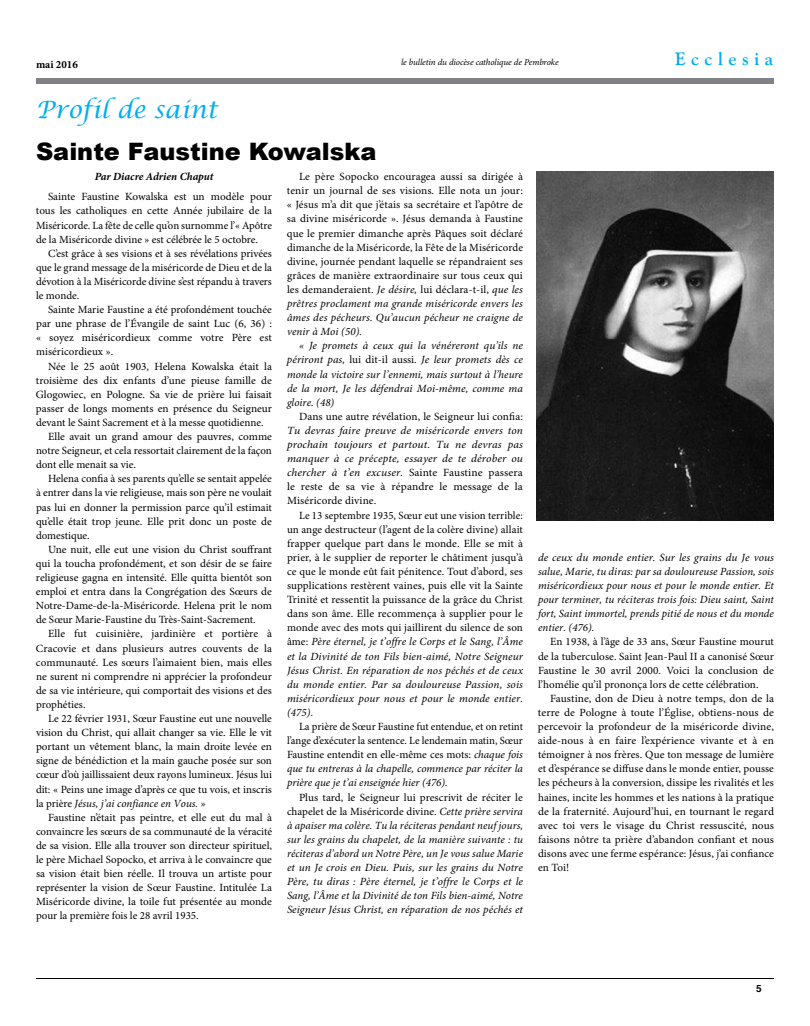
<style>
.page{position:relative;width:810px;height:1026px;background:#fff}
.page>*{position:absolute;margin:0;border:0;box-sizing:border-box;transform-origin:0 0}
.t1{font:900 24px "Arial";color:#000}
.t2{font:italic 24px "Lucida Calligraphy";color:#00aeef}
.t3{font:700 18px "Goudy Old Style BT";letter-spacing:.3em;color:#00aeef}
.t4{font:11px/14.1px "Minion Pro";color:#000;text-align:justify}
.t5{font:italic 11px/14.1px "Minion Pro";letter-spacing:.005em;color:#000;text-align:justify}
.t6{font:italic 11px/14.1px "Minion Pro";letter-spacing:.005em;color:#000;text-align:justify;scale:1.04 1}
.t7{font:italic 700 11px "Minion Pro";letter-spacing:-.005em;color:#000}
.t8{font:700 11px "Minion Pro";color:#000}
.t9{font:700 10px "Helvetica";color:#000}
.t10{font:italic 9px "Minion Pro";letter-spacing:-.01em;color:#000}
.s1{font-style:normal}
.s2{font-style:italic}
</style>
<div class="page">
<hr style="left:36px;top:978px;width:738px;height:1px;background:#000">
<div style="left:36px;top:78px;width:738px;height:6px;background:#808285"></div>
<img style="left:536px;top:172px;width:238px;height:349px">
<p class="t8" style="left:36px;top:57px;width:43px">mai 2016</p>
<p class="t10" style="left:401px;top:56px;width:159px">le bulletin du diocèse catholique de Pembroke</p>
<h2 class="t3" style="left:675px;top:47px;width:99px">Ecclesia</h2>
<h1 class="t2" style="left:36px;top:95px;width:183px">Profil de saint</h1>
<h1 class="t1" style="left:36px;top:134px;width:342px">Sainte Faustine Kowalska</h1>
<p class="t7" style="left:95px;top:170px;width:120px">Par Diacre Adrien Chaput</p>
<p class="t4" style="left:36px;top:190px;width:237px;text-indent:12px">Sainte Faustine Kowalska est un modèle pour tous les catholiques en cette Année jubilaire de la Miséricorde. La fête de celle qu’on surnomme l’« Apôtre de la Miséricorde divine » est célébrée le 5 octobre.</p>
<p class="t4" style="left:36px;top:247px;width:237px;text-indent:12px">C’est grâce à ses visions et à ses révélations privées que le grand message de la miséricorde de Dieu et de la dévotion à la Miséricorde divine s’est répandu à travers le monde.</p>
<p class="t4" style="left:36px;top:303px;width:238px;text-indent:12px">Sainte Marie Faustine a été profondément touchée par une phrase de l’Évangile de saint Luc (6, 36) : « soyez miséricordieux comme votre Père est miséricordieux ».</p>
<p class="t4" style="left:48px;top:359px;width:225px">Née le 25 août 1903, Helena Kowalska était la</p>
<p class="t4" style="left:36px;top:374px;width:238px">troisième des dix enfants d’une pieuse famille de</p>
<p class="t4" style="left:36px;top:388px;width:238px">Glogowiec, en Pologne. Sa vie de prière lui faisait</p>
<p class="t4" style="left:36px;top:402px;width:238px">passer de longs moments en présence du Seigneur</p>
<p class="t4" style="left:36px;top:416px;width:229px">devant le Saint Sacrement et à la messe quotidienne.</p>
<p class="t4" style="left:48px;top:430px;width:225px">Elle avait un grand amour des pauvres, comme</p>
<p class="t4" style="left:36px;top:444px;width:237px">notre Seigneur, et cela ressortait clairement de la façon</p>
<p class="t4" style="left:36px;top:458px;width:101px">dont elle menait sa vie.</p>
<p class="t4" style="left:48px;top:472px;width:226px">Helena confia à ses parents qu’elle se sentait appelée</p>
<p class="t4" style="left:36px;top:486px;width:237px">à entrer dans la vie religieuse, mais son père ne voulait</p>
<p class="t4" style="left:36px;top:500px;width:238px">pas lui en donner la permission parce qu’il estimait</p>
<p class="t4" style="left:36px;top:515px;width:238px">qu’elle était trop jeune. Elle prit donc un poste de</p>
<p class="t4" style="left:36px;top:529px;width:55px">domestique.</p>
<p class="t4" style="left:48px;top:543px;width:226px">Une nuit, elle eut une vision du Christ souffrant</p>
<p class="t4" style="left:36px;top:557px;width:238px">qui la toucha profondément, et son désir de se faire</p>
<p class="t4" style="left:36px;top:571px;width:238px">religieuse gagna en intensité. Elle quitta bientôt son</p>
<p class="t4" style="left:36px;top:585px;width:238px">emploi et entra dans la Congrégation des Sœurs de</p>
<p class="t4" style="left:36px;top:599px;width:237px">Notre-Dame-de-la-Miséricorde. Helena prit le nom</p>
<p class="t4" style="left:36px;top:613px;width:221px">de Sœur Marie-Faustine du Très-Saint-Sacrement.</p>
<p class="t4" style="left:48px;top:627px;width:226px">Elle fut cuisinière, jardinière et portière à</p>
<p class="t4" style="left:36px;top:641px;width:237px">Cracovie et dans plusieurs autres couvents de la</p>
<p class="t4" style="left:36px;top:656px;width:237px">communauté. Les sœurs l’aimaient bien, mais elles</p>
<p class="t4" style="left:36px;top:670px;width:238px">ne surent ni comprendre ni apprécier la profondeur</p>
<p class="t4" style="left:36px;top:684px;width:237px">de sa vie intérieure, qui comportait des visions et des</p>
<p class="t4" style="left:36px;top:698px;width:51px">prophéties.</p>
<p class="t4" style="left:48px;top:712px;width:225px">Le 22 février 1931, Sœur Faustine eut une nouvelle</p>
<p class="t4" style="left:36px;top:726px;width:237px">vision du Christ, qui allait changer sa vie. Elle le vit</p>
<p class="t4" style="left:36px;top:740px;width:237px">portant un vêtement blanc, la main droite levée en</p>
<p class="t4" style="left:36px;top:754px;width:238px">signe de bénédiction et la main gauche posée sur son</p>
<p class="t4" style="left:36px;top:768px;width:238px">cœur d’où jaillissaient deux rayons lumineux. Jésus lui</p>
<p class="t4" style="left:36px;top:782px;width:238px">dit: « Peins une image d’après ce que tu vois, et inscris</p>
<p class="t5" style="left:36px;top:797px;width:171px"><span class="s1">la prière</span> Jésus, j’ai confiance en Vous. <span class="s1">»</span></p>
<p class="t4" style="left:48px;top:811px;width:226px">Faustine n’était pas peintre, et elle eut du mal à</p>
<p class="t4" style="left:36px;top:825px;width:238px">convaincre les sœurs de sa communauté de la véracité</p>
<p class="t4" style="left:36px;top:839px;width:238px">de sa vision. Elle alla trouver son directeur spirituel,</p>
<p class="t4" style="left:36px;top:853px;width:237px">le père Michael Sopocko, et arriva à le convaincre que</p>
<p class="t4" style="left:36px;top:867px;width:238px">sa vision était bien réelle. Il trouva un artiste pour</p>
<p class="t4" style="left:36px;top:881px;width:238px">représenter la vision de Sœur Faustine. Intitulée La</p>
<p class="t4" style="left:36px;top:895px;width:237px">Miséricorde divine, la toile fut présentée au monde</p>
<p class="t4" style="left:36px;top:909px;width:164px">pour la première fois le 28 avril 1935.</p>
<p class="t4" style="left:287px;top:170px;width:238px;text-indent:12px">Le père Sopocko encouragea aussi sa dirigée à tenir un journal de ses visions. Elle nota un jour: « Jésus m’a dit que j’étais sa secrétaire et l’apôtre de sa divine miséricorde ». Jésus demanda à Faustine que le premier dimanche après Pâques soit déclaré dimanche de la Miséricorde, la Fête de la Miséricorde divine, journée pendant laquelle se répandraient ses grâces de manière extraordinaire sur tous ceux qui les demanderaient. <span class="s2">Je désire,</span> lui déclara-t-il, <span class="s2">que les prêtres proclament ma grande miséricorde envers les âmes des pécheurs. Qu’aucun pécheur ne craigne de venir à Moi (50).</span></p>
<p class="t5" style="left:287px;top:339px;width:238px;text-indent:12px">« Je promets à ceux qui la vénéreront qu’ils ne périront pas, <span class="s1">lui dit-il aussi.</span> Je leur promets dès ce monde la victoire sur l’ennemi, mais surtout à l’heure de la mort, Je les défendrai Moi-même, comme ma gloire. (48)</p>
<p class="t4" style="left:299px;top:410px;width:225px">Dans une autre révélation, le Seigneur lui confia:</p>
<p class="t6" style="left:287px;top:424px;width:228px">Tu devras faire preuve de miséricorde envers ton prochain toujours et partout. Tu ne devras pas manquer à ce précepte, essayer de te dérober ou chercher à t’en excuser. <span class="s1">Sainte Faustine passera le reste de sa vie à répandre le message de la Miséricorde divine.</span></p>
<p class="t4" style="left:287px;top:508px;width:238px;text-indent:12px">Le 13 septembre 1935, Sœur eut une vision terrible: un ange destructeur (l’agent de la colère divine) allait frapper quelque part dans le monde. Elle se mit à prier, à le supplier de reporter le châtiment jusqu’à ce que le monde eût fait pénitence. Tout d’abord, ses supplications restèrent vaines, puis elle vit la Sainte Trinité et ressentit la puissance de la grâce du Christ dans son âme. Elle recommença à supplier pour le monde avec des mots qui jaillirent du silence de son âme: <span class="s2">Père éternel, je t’offre le Corps et le Sang, l’Âme et la Divinité de ton Fils bien-aimé, Notre Seigneur Jésus Christ. En réparation de nos péchés et de ceux du monde entier. Par sa douloureuse Passion, sois miséricordieux pour nous et pour le monde entier. (475).</span></p>
<p class="t4" style="left:287px;top:720px;width:238px;text-indent:12px">La prière de Sœur Faustine fut entendue, et on retint l’ange d’exécuter la sentence. Le lendemain matin, Sœur Faustine entendit en elle-même ces mots: <span class="s2">chaque fois que tu entreras à la chapelle, commence par réciter la prière que je t’ai enseignée hier (476).</span></p>
<p class="t5" style="left:287px;top:790px;width:238px;text-indent:12px"><span class="s1">Plus tard, le Seigneur lui prescrivit de réciter le chapelet de la Miséricorde divine.</span> Cette prière servira à apaiser ma colère. Tu la réciteras pendant neuf jours, sur les grains du chapelet, de la manière suivante : tu réciteras d’abord un Notre Père, un Je vous salue Marie et un Je crois en Dieu. Puis, sur les grains du Notre Père, tu diras : Père éternel, je t’offre le Corps et le Sang, l’Âme et la Divinité de ton Fils bien-aimé, Notre Seigneur Jésus Christ, en réparation de nos péchés et</p>
<p class="t5" style="left:538px;top:551px;width:238px">de ceux du monde entier. Sur les grains du Je vous salue, Marie, tu diras: par sa douloureuse Passion, sois miséricordieux pour nous et pour le monde entier. Et pour terminer, tu réciteras trois fois: Dieu saint, Saint fort, Saint immortel, prends pitié de nous et du monde entier. (476).</p>
<p class="t4" style="left:538px;top:635px;width:238px;text-indent:12px">En 1938, à l’âge de 33 ans, Sœur Faustine mourut de la tuberculose. Saint Jean-Paul II a canonisé Sœur Faustine le 30 avril 2000. Voici la conclusion de l’homélie qu’il prononça lors de cette célébration.</p>
<p class="t4" style="left:538px;top:692px;width:238px;text-indent:12px">Faustine, don de Dieu à notre temps, don de la terre de Pologne à toute l’Église, obtiens-nous de percevoir la profondeur de la miséricorde divine, aide-nous à en faire l’expérience vivante et à en témoigner à nos frères. Que ton message de lumière et d’espérance se diffuse dans le monde entier, pousse les pécheurs à la conversion, dissipe les rivalités et les haines, incite les hommes et les nations à la pratique de la fraternité. Aujourd’hui, en tournant le regard avec toi vers le visage du Christ ressuscité, nous faisons nôtre ta prière d’abandon confiant et nous disons avec une ferme espérance: Jésus, j’ai confiance en Toi!</p>
<p class="t9" style="left:756px;top:980px;width:7px">5</p>
</div>
